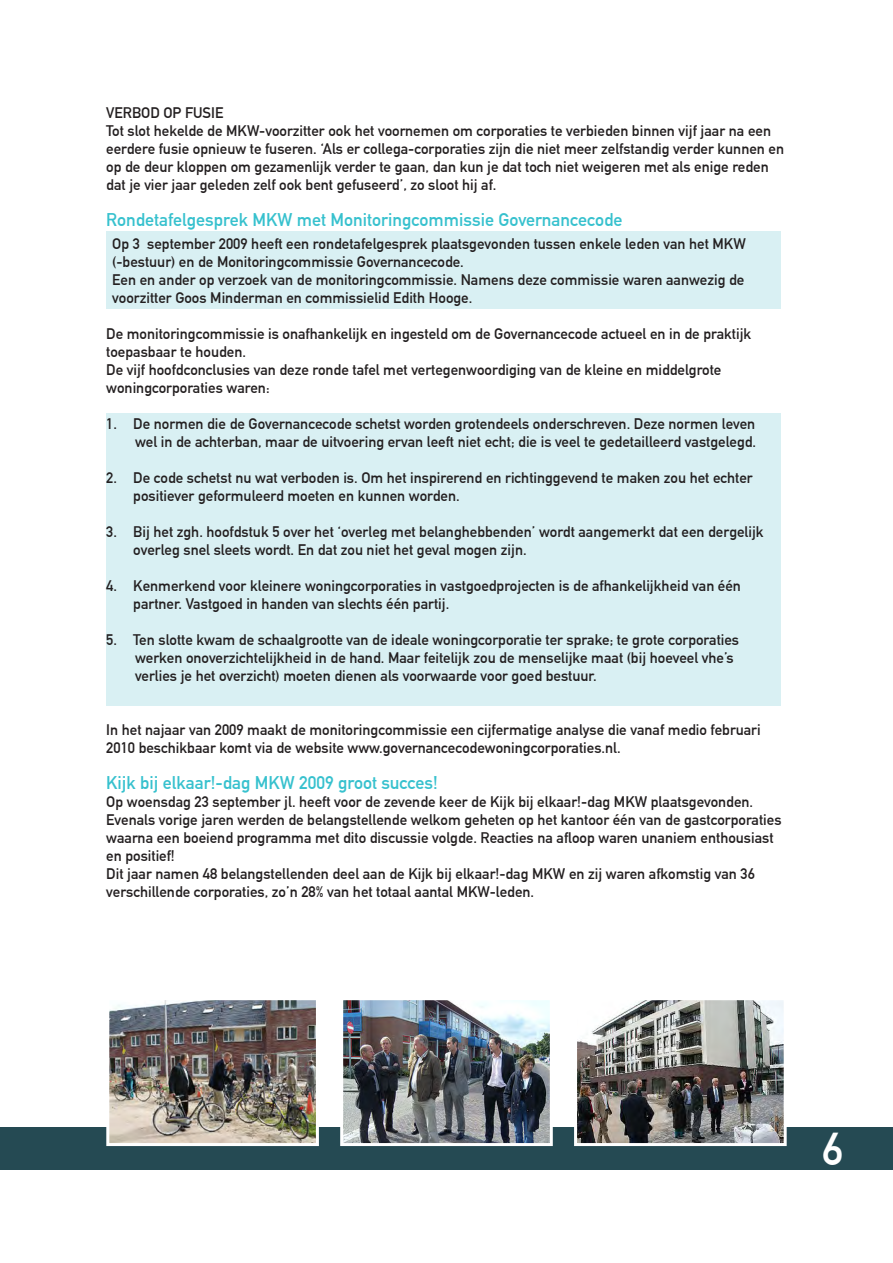
<style>
.page{position:relative;width:893px;height:1263px;background:#fff}
.page>*{position:absolute;margin:0;border:0;box-sizing:border-box;transform-origin:0 0}
.t1{font:45px "DIN Mittelschrift";color:#fff}
.Standaard{font:18px "DIN Mittelschrift";color:#37c1ce}
.Standaard-2{font:15px/18px "DIN Mittelschrift";color:#231f20}
</style>
<div class="page">
<div style="left:0;top:1127px;width:893px;height:42px;background:#254a53"></div>
<div style="left:106px;top:414px;width:674px;height:292px;background:#d9f0f3"></div>
<div style="left:106px;top:232px;width:674px;height:77px;background:#d9f0f3"></div>
<img style="left:110px;top:1001px;width:205px;height:141px">
<div style="left:106px;top:997px;width:213px;height:149px;border:3px solid #fff"></div>
<img style="left:344px;top:1001px;width:205px;height:141px">
<div style="left:340px;top:997px;width:213px;height:149px;border:3px solid #fff"></div>
<img style="left:578px;top:1001px;width:205px;height:141px">
<div style="left:574px;top:997px;width:213px;height:149px;border:3px solid #fff"></div>
<p class="Standaard-2" style="left:106px;top:103px;width:119px">VERBOD OP FUSIE</p>
<p class="Standaard-2" style="left:106px;top:121px;width:679px">Tot slot hekelde de MKW-voorzitter ook het voornemen om corporaties te verbieden binnen vijf jaar na een eerdere fusie opnieuw te fuseren. ‘Als er collega-corporaties zijn die niet meer zelfstandig verder kunnen en op de deur kloppen om gezamenlijk verder te gaan, dan kun je dat toch niet weigeren met als enige reden dat je vier jaar geleden zelf ook bent gefuseerd’, zo sloot hij af.</p>
<p class="Standaard" style="left:106px;top:209px;width:518px">Rondetafelgesprek MKW met Monitoringcommissie Governancecode</p>
<p class="Standaard-2" style="left:112px;top:235px;width:635px">Op 3 september 2009 heeft een rondetafelgesprek plaatsgevonden tussen enkele leden van het MKW</p>
<p class="Standaard-2" style="left:112px;top:253px;width:634px">(-bestuur) en de Monitoringcommissie Governancecode.<br>Een en ander op verzoek van de monitoringcommissie. Namens deze commissie waren aanwezig de voorzitter Goos Minderman en commissielid Edith Hooge.</p>
<p class="Standaard-2" style="left:106px;top:325px;width:647px">De monitoringcommissie is onafhankelijk en ingesteld om de Governancecode actueel en in de praktijk toepasbaar te houden.</p>
<p class="Standaard-2" style="left:106px;top:361px;width:617px">De vijf hoofdconclusies van deze ronde tafel met vertegenwoordiging van de kleine en middelgrote woningcorporaties waren:</p>
<p class="Standaard-2" style="left:106px;top:415px;width:650px">1. De normen die de Governancecode schetst worden grotendeels onderschreven. Deze normen leven</p>
<p class="Standaard-2" style="left:135px;top:433px;width:623px">wel in de achterban, maar de uitvoering ervan leeft niet echt; die is veel te gedetailleerd vastgelegd.</p>
<p class="Standaard-2" style="left:133px;top:469px;width:621px;text-indent:-27px">2. De code schetst nu wat verboden is. Om het inspirerend en richtinggevend te maken zou het echter positiever geformuleerd moeten en kunnen worden.</p>
<p class="Standaard-2" style="left:133px;top:523px;width:632px;text-indent:-27px">3. Bij het zgh. hoofdstuk 5 over het ‘overleg met belanghebbenden’ wordt aangemerkt dat een dergelijk overleg snel sleets wordt. En dat zou niet het geval mogen zijn.</p>
<p class="Standaard-2" style="left:133px;top:577px;width:609px;text-indent:-27px">4. Kenmerkend voor kleinere woningcorporaties in vastgoedprojecten is de afhankelijkheid van één partner. Vastgoed in handen van slechts één partij.</p>
<p class="Standaard-2" style="left:106px;top:631px;width:634px">5. Ten slotte kwam de schaalgrootte van de ideale woningcorporatie ter sprake; te grote corporaties</p>
<p class="Standaard-2" style="left:135px;top:649px;width:600px">werken onoverzichtelijkheid in de hand. Maar feitelijk zou de menselijke maat (bij hoeveel vhe’s</p>
<p class="Standaard-2" style="left:135px;top:667px;width:463px">verlies je het overzicht) moeten dienen als voorwaarde voor goed bestuur.</p>
<p class="Standaard-2" style="left:106px;top:721px;width:656px">In het najaar van 2009 maakt de monitoringcommissie een cijfermatige analyse die vanaf medio februari<br>2010 beschikbaar komt via de website www.governancecodewoningcorporaties.nl.</p>
<p class="Standaard" style="left:106px;top:772px;width:333px">Kijk bij elkaar!-dag MKW 2009 groot succes!</p>
<p class="Standaard-2" style="left:106px;top:793px;width:677px">Op woensdag 23 september jl. heeft voor de zevende keer de Kijk bij elkaar!-dag MKW plaatsgevonden.<br>Evenals vorige jaren werden de belangstellende welkom geheten op het kantoor één van de gastcorporaties waarna een boeiend programma met dito discussie volgde. Reacties na afloop waren unaniem enthousiast en positief!</p>
<p class="Standaard-2" style="left:106px;top:865px;width:650px">Dit jaar namen 48 belangstellenden deel aan de Kijk bij elkaar!-dag MKW en zij waren afkomstig van 36 verschillende corporaties, zo’n 28% van het totaal aantal MKW-leden.</p>
<h1 class="t1" style="left:822px;top:1122px;width:23px">6</h1>
</div>
